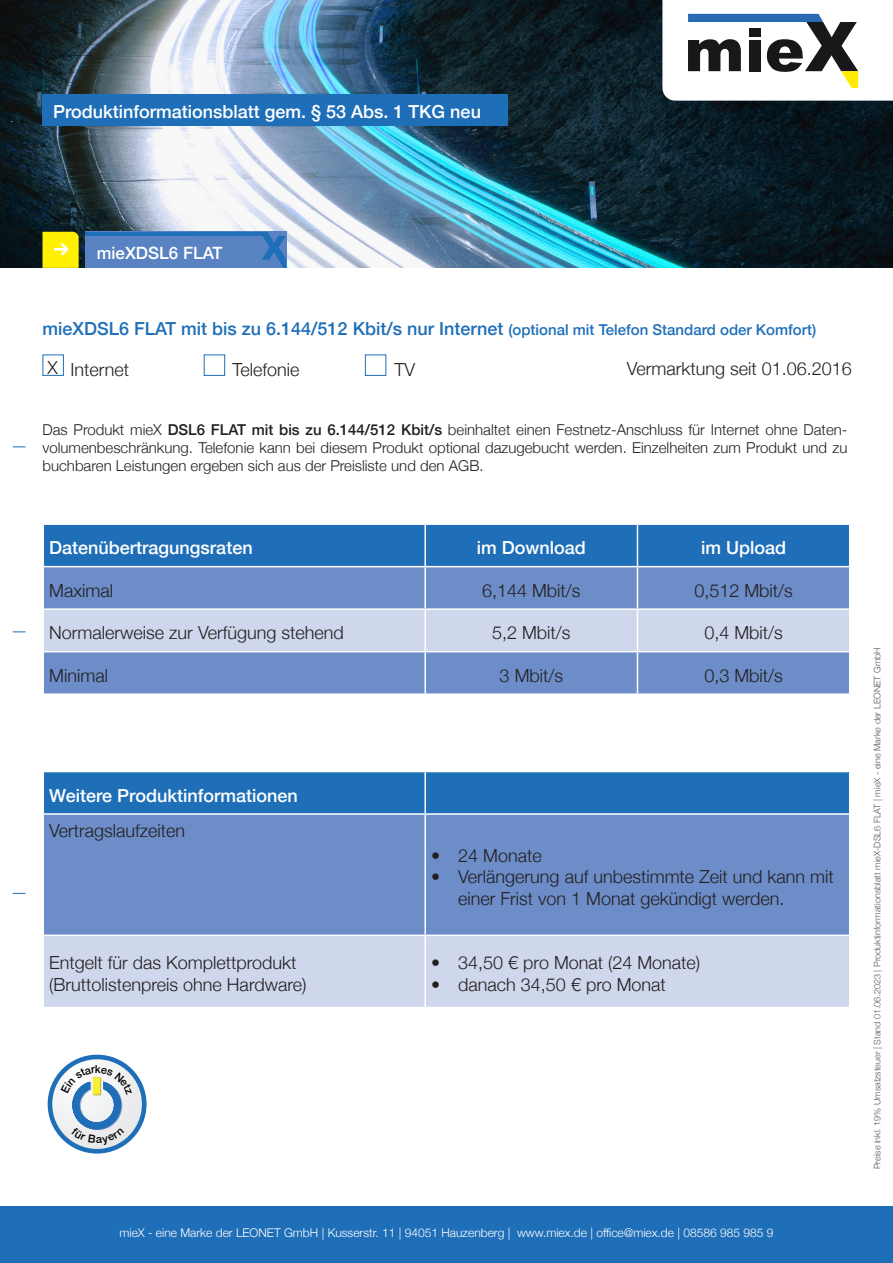
<style>
.page{position:relative;width:893px;height:1263px;background:#fff}
.page>*{position:absolute;margin:0;border:0;box-sizing:border-box;transform-origin:0 0}
.t1{font:300 18px/21.6px "Helvetica Neue";color:#231f20}
.t2{font:500 18px "Helvetica Neue";color:#fff}
.t3{font:500 18px "Helvetica Neue";color:#1f6fb8}
.t4{font:500 16.95px "Helvetica Neue";color:#fff}
.t5{font:300 15px/18px "Helvetica Neue";color:#231f20;text-align:justify}
.t6{font:300 12px "Helvetica Neue";color:#fff}
.t7{font:300 9px "Helvetica Neue";color:#57585a}
.s1{font-size:15px}
.s2{font-weight:500}
</style>
<div class="page">
<svg style="left:13px;top:446px;width:13px;height:1px"></svg>
<svg style="left:13px;top:893px;width:13px;height:1px"></svg>
<svg style="left:13px;top:631px;width:13px;height:1px"></svg>
<img style="left:0;top:0;width:893px;height:268px">
<div style="left:0;top:1206px;width:893px;height:57px;background:#1f6fb8"></div>
<div style="left:365px;top:354px;width:21px;height:22px;background:#fff;border:1px solid #1f6fb8"></div>
<div style="left:204px;top:354px;width:21px;height:22px;background:#fff;border:1px solid #1f6fb8"></div>
<div style="left:43px;top:354px;width:21px;height:22px;background:#fff;border:1px solid #1f6fb8"></div>
<div style="left:44px;top:525px;width:805px;height:41px;background:#1f6fb8"></div>
<div style="left:44px;top:567px;width:805px;height:126px;background:#6c8dc8"></div>
<div style="left:44px;top:610px;width:805px;height:41px;background:#cfd7ec"></div>
<hr style="left:424px;top:525px;width:2px;height:41px;background:#fff">
<hr style="left:637px;top:525px;width:1px;height:41px;background:#fff">
<hr style="left:424px;top:567px;width:2px;height:41px;background:#fff">
<hr style="left:637px;top:567px;width:1px;height:41px;background:#fff">
<hr style="left:43px;top:608px;width:382px;height:2px;background:#fff">
<hr style="left:425px;top:608px;width:212px;height:2px;background:#fff">
<hr style="left:424px;top:610px;width:2px;height:41px;background:#fff">
<hr style="left:637px;top:608px;width:213px;height:2px;background:#fff">
<hr style="left:637px;top:610px;width:1px;height:41px;background:#fff">
<hr style="left:43px;top:651px;width:382px;height:1px;background:#fff">
<hr style="left:425px;top:651px;width:212px;height:1px;background:#fff">
<hr style="left:424px;top:652px;width:2px;height:41px;background:#fff">
<hr style="left:637px;top:651px;width:213px;height:1px;background:#fff">
<hr style="left:637px;top:652px;width:1px;height:41px;background:#fff">
<div style="left:44px;top:772px;width:805px;height:41px;background:#1f6fb8"></div>
<div style="left:44px;top:815px;width:805px;height:119px;background:#6c8dc8"></div>
<div style="left:44px;top:936px;width:805px;height:71px;background:#cfd7ec"></div>
<hr style="left:424px;top:772px;width:2px;height:41px;background:#fff">
<hr style="left:424px;top:815px;width:2px;height:119px;background:#fff">
<hr style="left:424px;top:936px;width:2px;height:71px;background:#fff">
<svg style="left:50px;top:1056px;width:94px;height:95px"></svg>
<div style="left:48px;top:1055px;width:99px;height:98px;border:5px solid #1f6fb8;border-radius:50%"></div>
<svg style="left:43px;top:232px;width:36px;height:36px"></svg>
<div style="left:85px;top:232px;width:201px;height:36px;background:#5982c3"></div>
<svg style="left:191px;top:232px;width:95px;height:36px"></svg>
<hr style="left:85px;top:232px;width:106px;height:4px;background:#1f6fb8">
<div style="left:43px;top:94px;width:465px;height:31px;background:#1f6fb8"></div>
<svg style="left:662px;top:0;width:231px;height:101px"></svg>
<svg style="left:61px;top:1065px;width:71px;height:80px"></svg>
<p class="t2" style="left:53px;top:97px;width:429px">Produktinformationsblatt gem. § 53 Abs. 1 TKG neu</p>
<p class="t4" style="left:97px;top:239px;width:127px">mieXDSL6 FLAT</p>
<p class="t3" style="left:43px;top:314px;width:775px">mieXDSL6 FLAT mit bis zu 6.144/512 Kbit/s nur Internet <span class="s1">(optional mit Telefon Standard oder Komfort)</span></p>
<p class="t1" style="left:48px;top:355px;width:12px">X</p>
<p class="t1" style="left:70px;top:357px;width:60px">Internet</p>
<p class="t1" style="left:232px;top:357px;width:69px">Telefonie</p>
<p class="t1" style="left:394px;top:357px;width:22px">TV</p>
<p class="t1" style="left:627px;top:357px;width:227px">Vermarktung seit 01.06.2016</p>
<p class="t5" style="left:43px;top:419px;width:806px">Das Produkt mieX <span class="s2">DSL6 FLAT mit bis zu 6.144/512 Kbit/s</span> beinhaltet einen Festnetz-Anschluss für Internet ohne Daten&shy;volumenbeschränkung. Telefonie kann bei diesem Produkt optional dazugebucht werden. Einzelheiten zum Produkt und zu buchbaren Leistungen ergeben sich aus der Preisliste und den AGB.</p>
<p class="t2" style="left:49px;top:533px;width:205px">Datenübertragungsraten</p>
<p class="t2" style="left:477px;top:533px;width:111px">im Download</p>
<p class="t2" style="left:701px;top:533px;width:87px">im Upload</p>
<p class="t1" style="left:49px;top:578px;width:65px">Maximal</p>
<p class="t1" style="left:482px;top:578px;width:100px">6,144 Mbit/s</p>
<p class="t1" style="left:694px;top:578px;width:100px">0,512 Mbit/s</p>
<p class="t1" style="left:49px;top:621px;width:296px">Normalerweise zur Verfügung stehend</p>
<p class="t1" style="left:492px;top:621px;width:80px">5,2 Mbit/s</p>
<p class="t1" style="left:704px;top:621px;width:80px">0,4 Mbit/s</p>
<p class="t1" style="left:49px;top:663px;width:60px">Minimal</p>
<p class="t1" style="left:500px;top:663px;width:65px">3 Mbit/s</p>
<p class="t1" style="left:704px;top:663px;width:80px">0,3 Mbit/s</p>
<p class="t2" style="left:49px;top:781px;width:250px">Weitere Produktinformationen</p>
<p class="t1" style="left:49px;top:819px;width:138px">Vertragslaufzeiten</p>
<p class="t1" style="left:49px;top:951px;width:249px">Entgelt für das Komplettprodukt</p>
<p class="t1" style="left:49px;top:972px;width:259px">(Bruttolistenpreis ohne Hardware)</p>
<p class="t1" style="left:431px;top:843px;width:112px">• 24 Monate</p>
<p class="t1" style="left:458px;top:865px;width:377px;text-indent:-27px">• Verlängerung auf unbestimmte Zeit und kann mit einer Frist von 1 Monat gekündigt werden.</p>
<p class="t1" style="left:431px;top:951px;width:271px">• 34,50 € pro Monat (24 Monate)</p>
<p class="t1" style="left:431px;top:972px;width:236px">• danach 34,50 € pro Monat</p>
<p class="t6" style="left:119px;top:1223px;width:655px">mieX - eine Marke der LEONET GmbH | Kusserstr. 11 | 94051 Hauzenberg | www.miex.de | office@miex.de | 08586 985 985 9</p>
<p class="t7" style="left:870px;top:1169px;width:523px;rotate:-90deg">Preise inkl. 19% Umsatzsteuer | Stand 01.06.2023 | Produktinformationsblatt mieX-DSL6 FLAT | mieX - eine Marke der LEONET GmbH</p>
</div>
